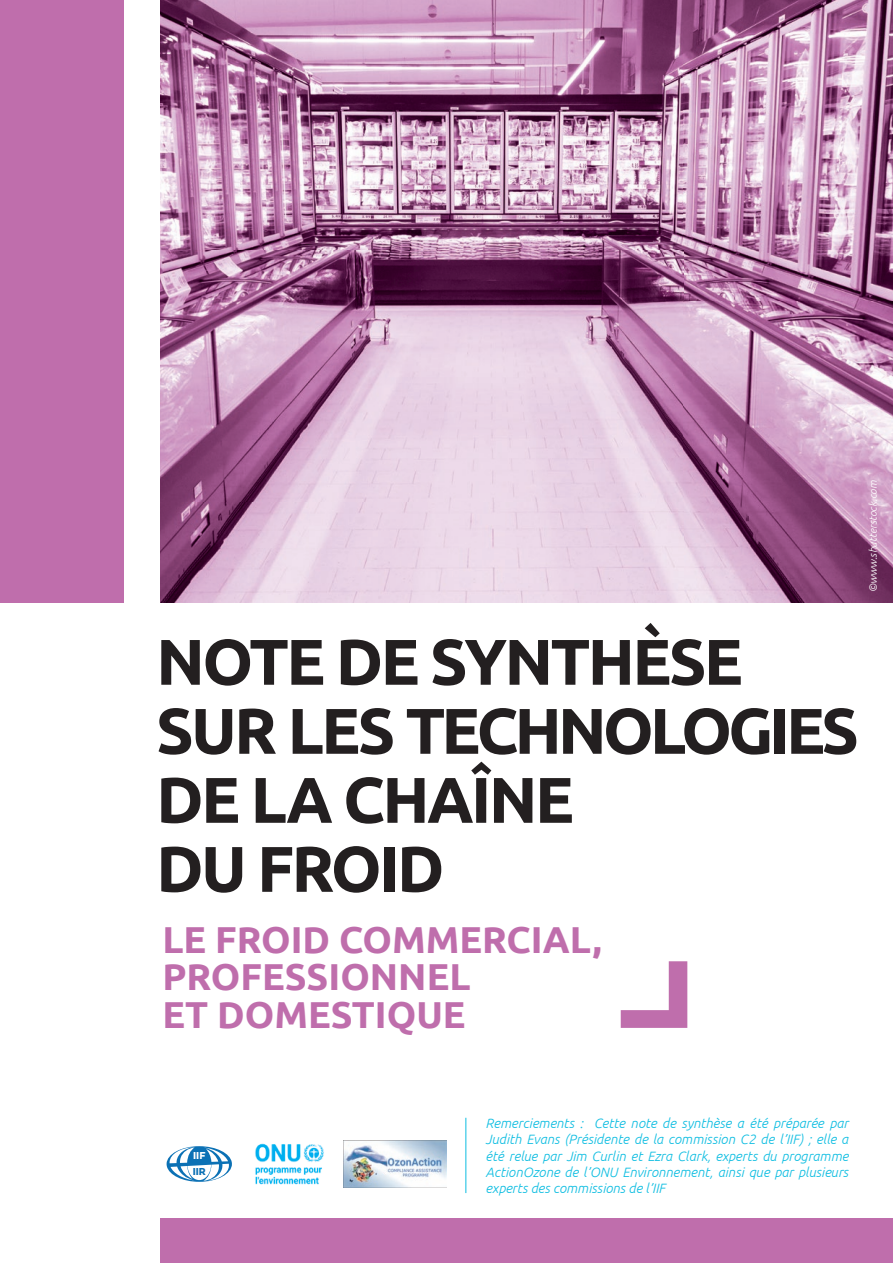
<style>
.page{position:relative;width:893px;height:1263px;background:#fff}
.page>*{position:absolute;margin:0;border:0;box-sizing:border-box;transform-origin:0 0}
.t1{font:700 64.5px/69px "Ubuntu";letter-spacing:-.04em;color:#231f20}
.t2{font:700 37.5px/37.5px "Ubuntu";color:#bf6eac}
.t3{font:italic 300 13.5px/16.2px "Ubuntu";color:#0dbde1;text-align:justify}
.t4{font:italic 300 10.5px "Ubuntu";color:#fff}
.t5{font:700 10.35px "Canaro";color:#fff}
.t6{font:700 10.35px "Canaro";color:#0b71b5}
</style>
<div class="page">
<div style="left:160px;top:1218px;width:733px;height:45px;background:#bf6eac"></div>
<div style="left:0;top:0;width:123px;height:603px;background:#bf6eac"></div>
<svg style="left:621px;top:961px;width:66px;height:67px"></svg>
<hr style="left:465px;top:1118px;width:1px;height:75px;background:#0dbde1">
<img style="left:160px;top:0;width:733px;height:603px">
<svg style="left:167px;top:1146px;width:65px;height:36px"></svg>
<img style="left:255px;top:1143px;width:69px;height:42px">
<img style="left:343px;top:1140px;width:103px;height:47px">
<p class="t4" style="left:867px;top:592px;width:113px;rotate:-90deg">©www.shutterstock.com</p>
<h1 class="t1" style="left:156px;top:626px;width:704px">NOTE DE SYNTHÈSE<br>SUR LES TECHNOLOGIES<br>DE LA CHAÎNE<br>DU FROID</h1>
<h2 class="t2" style="left:162px;top:920px;width:441px">LE FROID COMMERCIAL,<br>PROFESSIONNEL<br>ET DOMESTIQUE</h2>
<p class="t5" style="left:193px;top:1149px;width:14px">IIF</p>
<p class="t6" style="left:193px;top:1165px;width:15px">IIR</p>
<p class="t3" style="left:486px;top:1115px;width:364px">Remerciements : Cette note de synthèse a été préparée par Judith Evans (Présidente de la commission C2 de l’IIF) ; elle a été relue par Jim Curlin et Ezra Clark, experts du programme ActionOzone de l’ONU Environnement, ainsi que par plusieurs experts des commissions de l’IIF</p>
</div>
